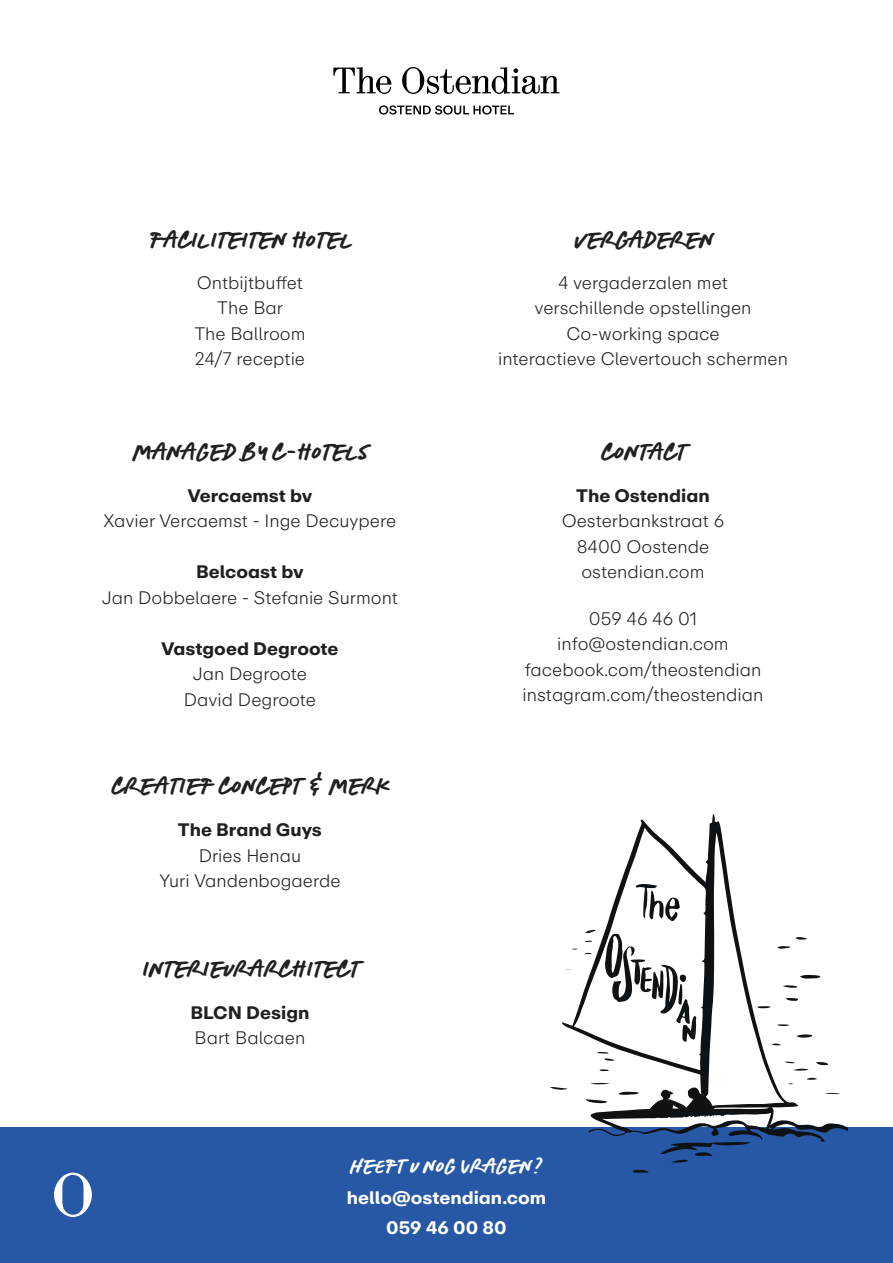
<style>
.page{position:relative;width:893px;height:1263px;background:#fff}
.page>*{position:absolute;margin:0;border:0;box-sizing:border-box;transform-origin:0 0}
.t1{font:33px "Seasalt";color:#231f20}
.t2{font:28.5px "Seasalt";color:#fff}
.t3{font:300 18px/25.5px "ABC Repro Unlicensed Trial";color:#231f20;text-align:center}
.t4{font:700 18px "ABC Repro Unlicensed Trial";color:#231f20}
.t5{font:700 18px/30px "ABC Repro Unlicensed Trial";color:#fff;text-align:center}
</style>
<div class="page">
<svg style="left:402px;top:67px;width:158px;height:27px"></svg>
<svg style="left:333px;top:67px;width:58px;height:27px"></svg>
<svg style="left:379px;top:105px;width:135px;height:10px"></svg>
<div style="left:0;top:1128px;width:893px;height:135px;background:#2758a6"></div>
<svg style="left:54px;top:1172px;width:38px;height:45px"></svg>
<svg style="left:633px;top:1169px;width:15px;height:3px"></svg>
<svg style="left:562px;top:814px;width:286px;height:328px"></svg>
<svg style="left:800px;top:975px;width:20px;height:4px"></svg>
<svg style="left:586px;top:1099px;width:21px;height:4px"></svg>
<svg style="left:619px;top:1091px;width:20px;height:4px"></svg>
<svg style="left:796px;top:1034px;width:16px;height:4px"></svg>
<svg style="left:661px;top:1142px;width:89px;height:21px"></svg>
<svg style="left:550px;top:1087px;width:18px;height:4px"></svg>
<svg style="left:785px;top:997px;width:13px;height:4px"></svg>
<svg style="left:816px;top:1062px;width:12px;height:3px"></svg>
<svg style="left:783px;top:985px;width:14px;height:3px"></svg>
<svg style="left:590px;top:1082px;width:20px;height:3px"></svg>
<svg style="left:757px;top:1006px;width:13px;height:2px"></svg>
<svg style="left:777px;top:946px;width:13px;height:3px"></svg>
<svg style="left:795px;top:937px;width:12px;height:3px"></svg>
<svg style="left:585px;top:930px;width:11px;height:3px"></svg>
<svg style="left:806px;top:1077px;width:11px;height:3px"></svg>
<svg style="left:824px;top:1093px;width:16px;height:1px"></svg>
<svg style="left:777px;top:1024px;width:12px;height:2px"></svg>
<svg style="left:597px;top:1052px;width:17px;height:9px"></svg>
<svg style="left:771px;top:1043px;width:10px;height:3px"></svg>
<svg style="left:784px;top:1061px;width:25px;height:10px"></svg>
<svg style="left:599px;top:1069px;width:10px;height:2px"></svg>
<svg style="left:584px;top:940px;width:8px;height:2px"></svg>
<svg style="left:572px;top:948px;width:6px;height:2px"></svg>
<svg style="left:635px;top:883px;width:45px;height:38px"></svg>
<svg style="left:605px;top:933px;width:91px;height:109px"></svg>
<h1 class="t1" style="left:148px;top:222px;width:205px">faciliteiten hotel</h1>
<p class="t3" style="left:194px;top:270px;width:113px">Ontbijtbuffet<br>The Bar<br>The Ballroom<br>24/7 receptie</p>
<h1 class="t1" style="left:132px;top:434px;width:238px">managed by c-hotels</h1>
<p class="t4" style="left:188px;top:483px;width:126px">Vercaemst bv</p>
<p class="t3" style="left:104px;top:508px;width:294px">Xavier Vercaemst - Inge Decuypere</p>
<p class="t4" style="left:196px;top:560px;width:109px">Belcoast bv</p>
<p class="t3" style="left:102px;top:585px;width:298px">Jan Dobbelaere - Stefanie Surmont</p>
<p class="t4" style="left:161px;top:636px;width:179px">Vastgoed Degroote</p>
<p class="t3" style="left:184px;top:661px;width:134px">Jan Degroote<br>David Degroote</p>
<h1 class="t1" style="left:111px;top:768px;width:280px">creatief concept &amp; merk</h1>
<p class="t4" style="left:178px;top:818px;width:145px">The Brand Guys</p>
<p class="t3" style="left:159px;top:842px;width:183px">Dries Henau<br>Yuri Vandenbogaerde</p>
<h1 class="t1" style="left:141px;top:951px;width:219px">interieurarchitect</h1>
<p class="t4" style="left:190px;top:1000px;width:121px">BLCN Design</p>
<p class="t3" style="left:195px;top:1025px;width:112px">Bart Balcaen</p>
<h1 class="t1" style="left:573px;top:222px;width:141px">Vergaderen</h1>
<p class="t3" style="left:498px;top:270px;width:291px">4 vergaderzalen met<br>verschillende opstellingen<br>Co-working space<br>interactieve Clevertouch schermen</p>
<h1 class="t1" style="left:600px;top:434px;width:87px">contact</h1>
<p class="t4" style="left:576px;top:483px;width:135px">The Ostendian</p>
<p class="t3" style="left:562px;top:508px;width:164px">Oesterbankstraat 6<br>8400 Oostende ostendian.com</p>
<p class="t3" style="left:523px;top:606px;width:242px">059 46 46 01 info@ostendian.com facebook.com/theostendian instagram.com/theostendian</p>
<h2 class="t2" style="left:349px;top:1150px;width:197px">Heeft u nog vragen?</h2>
<p class="t5" style="left:347px;top:1182px;width:201px">hello@ostendian.com<br>059 46 00 80</p>
</div>
